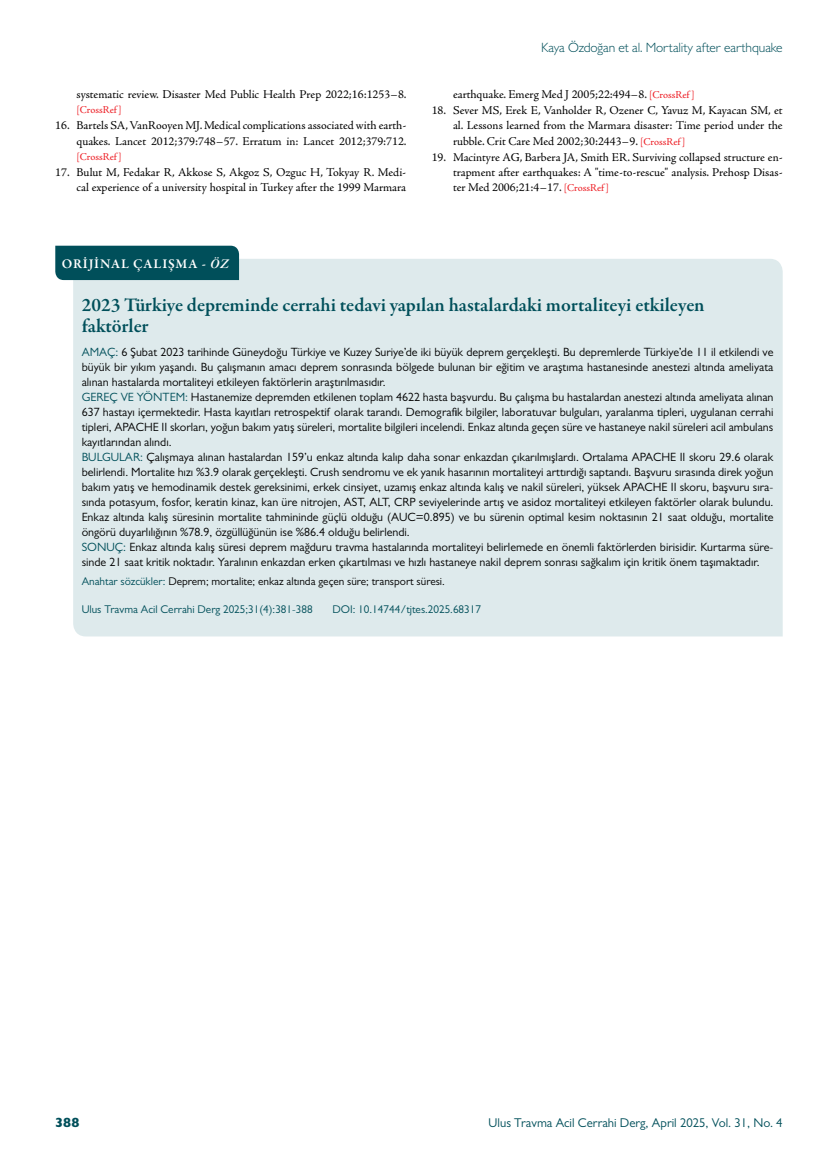
<style>
.page{position:relative;width:838px;height:1170px;background:#fff}
.page>*{position:absolute;margin:0;border:0;box-sizing:border-box;transform-origin:0 0}
.t1{font:600 19.5px/21px "Garamond Premr Pro";color:#004f5a}
.t2{font:300 13.5px "Gill Sans MT Pro";letter-spacing:-.005em;color:#004f5a}
.t3{font:600 13.5px "Garamond Premr Pro";letter-spacing:.06em;color:#fff}
.t4{font:800 13.5px "Gill Sans MT Pro";color:#004f5a}
.t5{font:12.75px "Gill Sans MT Pro";color:#004f5a}
.t6{font:12px/15px "Gill Sans MT Pro";color:#000}
.t7{font:12px/15.1px "Adobe Jenson Pro";color:#000;text-align:right}
.t8{font:11.25px "Gill Sans MT Pro";color:#000}
.t9{font:11.25px "Gill Sans MT Pro";color:#004f5a}
.t10{font:10.5px "Adobe Jenson Pro";letter-spacing:-.005em;color:#ed1d24}
.s1{font-style:italic}
.s2{font-size:10.5px;color:#ed1d24}
.s3{color:#004f5a}
</style>
<div class="page">
<div style="left:73px;top:259px;width:709px;height:377px;background:#deeaec"></div>
<div style="left:55px;top:246px;width:184px;height:34px;background:#004f5a"></div>
<p class="t7" style="left:77px;top:86px;width:331px">systematic review. Disaster Med Public Health Prep 2022;16:1253−8.</p>
<p class="t10" style="left:77px;top:104px;width:47px">[CrossRef ]</p>
<p class="t7" style="left:55px;top:118px;width:353px">16. Bartels SA, VanRooyen MJ. Medical complications associated with earth&shy;quakes. Lancet 2012;379:748−57. Erratum in: Lancet 2012;379:712.</p>
<p class="t10" style="left:77px;top:150px;width:47px">[CrossRef ]</p>
<p class="t7" style="left:55px;top:165px;width:352px">17. Bulut M, Fedakar R, Akkose S, Akgoz S, Ozguc H, Tokyay R. Medi&shy;cal experience of a university hospital in Turkey after the 1999 Marmara</p>
<p class="t3" style="left:62px;top:255px;width:168px">ORİJİNAL ÇALIŞMA - <span class="s1">ÖZ</span></p>
<p class="t2" style="left:541px;top:39px;width:243px">Kaya Özdoğan et al. Mortality after earthquake</p>
<p class="t7" style="left:453px;top:86px;width:243px">earthquake. Emerg Med J 2005;22:494−8. <span class="s2">[CrossRef ]</span></p>
<p class="t7" style="left:453px;top:103px;width:331px;text-align:justify;text-indent:-21px">18. Sever MS, Erek E, Vanholder R, Ozener C, Yavuz M, Kayacan SM, et al. Lessons learned from the Marmara disaster: Time period under the rubble. Crit Care Med 2002;30:2443−9. <span class="s2">[CrossRef ]</span></p>
<p class="t7" style="left:453px;top:150px;width:331px;text-align:justify;text-indent:-21px">19. Macintyre AG, Barbera JA, Smith ER. Surviving collapsed structure en&shy;trapment after earthquakes: A "time-to-rescue" analysis. Prehosp Disas&shy;ter Med 2006;21:4−17. <span class="s2">[CrossRef ]</span></p>
<h1 class="t1" style="left:82px;top:295px;width:624px">2023 Türkiye depreminde cerrahi tedavi yapılan hastalardaki mortaliteyi etkileyen faktörler</h1>
<p class="t6" style="left:82px;top:344px;width:693px"><span class="s3">AMAÇ:</span> 6 Şubat 2023 tarihinde Güneydoğu Türkiye ve Kuzey Suriye’de iki büyük deprem gerçekleşti. Bu depremlerde Türkiye’de 11 il etkilendi ve büyük bir yıkım yaşandı. Bu çalışmanın amacı deprem sonrasında bölgede bulunan bir eğitim ve araştıma hastanesinde anestezi altında ameliyata alınan hastalarda mortaliteyi etkileyen faktörlerin araştırılmasıdır.<br><span class="s3">GEREÇ VE YÖNTEM:</span> Hastanemize depremden etkilenen toplam 4622 hasta başvurdu. Bu çalışma bu hastalardan anestezi altında ameliyata alınan 637 hastayı içermektedir. Hasta kayıtları retrospektif olarak tarandı. Demografik bilgiler, laboratuvar bulguları, yaralanma tipleri, uygulanan cerrahi tipleri, APACHE II skorları, yoğun bakım yatış süreleri, mortalite bilgileri incelendi. Enkaz altında geçen süre ve hastaneye nakil süreleri acil ambulans kayıtlarından alındı.<br><span class="s3">BULGULAR:</span> Çalışmaya alınan hastalardan 159’u enkaz altında kalıp daha sonar enkazdan çıkarılmışlardı. Ortalama APACHE II skoru 29.6 olarak belirlendi. Mortalite hızı %3.9 olarak gerçekleşti. Crush sendromu ve ek yanık hasarının mortaliteyi arttırdığı saptandı. Başvuru sırasında direk yoğun bakım yatış ve hemodinamik destek gereksinimi, erkek cinsiyet, uzamış enkaz altında kalış ve nakil süreleri, yüksek APACHE II skoru, başvuru sıra&shy;sında potasyum, fosfor, keratin kinaz, kan üre nitrojen, AST, ALT, CRP seviyelerinde artış ve asidoz mortaliteyi etkileyen faktörler olarak bulundu.<br>Enkaz altında kalış süresinin mortalite tahmininde güçlü olduğu (AUC=0.895) ve bu sürenin optimal kesim noktasının 21 saat olduğu, mortalite öngörü duyarlılığının %78.9, özgüllüğünün ise %86.4 olduğu belirlendi.<br><span class="s3">SONUÇ:</span> Enkaz altında kalış süresi deprem mağduru travma hastalarında mortaliteyi belirlemede en önemli faktörlerden birisidir. Kurtarma süre&shy;sinde 21 saat kritik noktadır. Yaralının enkazdan erken çıkartılması ve hızlı hastaneye nakil deprem sonrası sağkalım için kritik önem taşımaktadır.</p>
<p class="t8" style="left:82px;top:574px;width:365px"><span class="s3">Anahtar sözcükler:</span> Deprem; mortalite; enkaz altında geçen süre; transport süresi.</p>
<p class="t9" style="left:82px;top:602px;width:232px">Ulus Travma Acil Cerrahi Derg 2025;31(4):381-388</p>
<p class="t9" style="left:332px;top:602px;width:150px">DOI: 10.14744/tjtes.2025.68317</p>
<p class="t4" style="left:55px;top:1114px;width:26px">388</p>
<p class="t5" style="left:488px;top:1115px;width:295px">Ulus Travma Acil Cerrahi Derg, April 2025, Vol. 31, No. 4</p>
</div>
